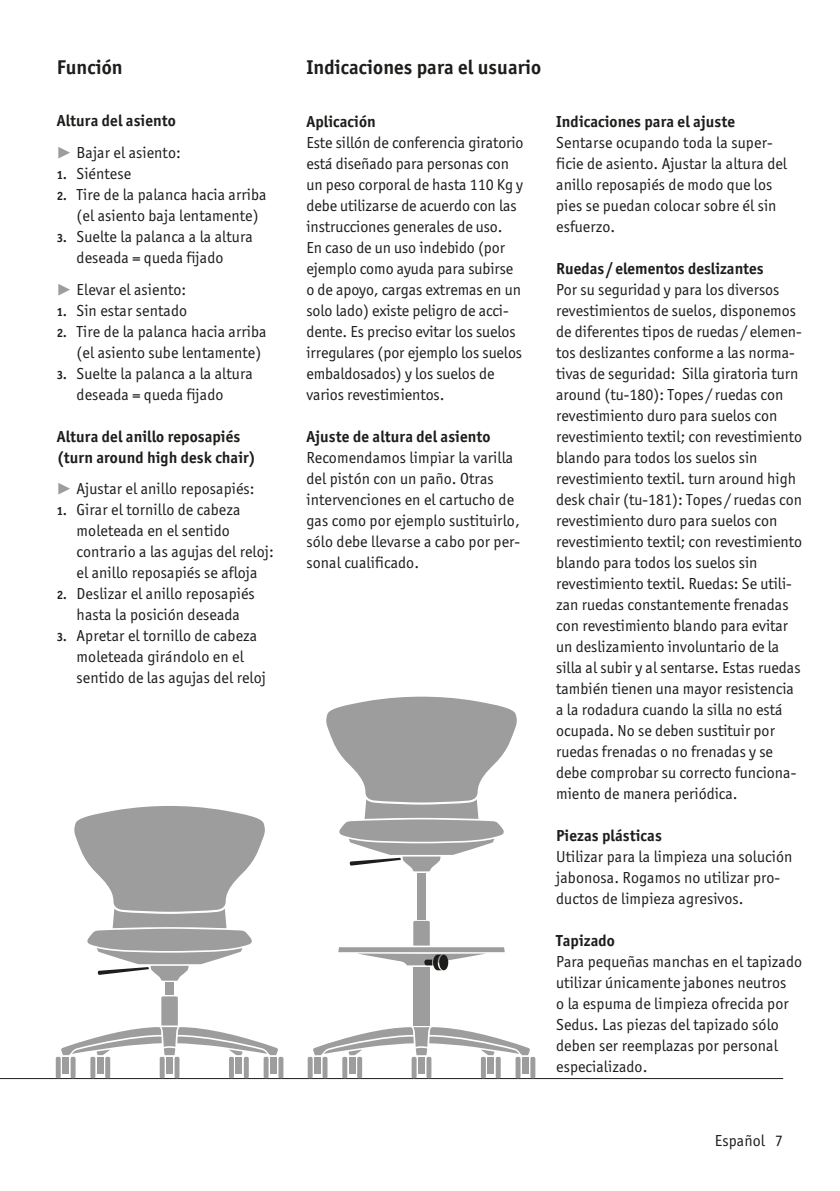
<style>
.page{position:relative;width:840px;height:1191px;background:#fff}
.page>*{position:absolute;margin:0;border:0;box-sizing:border-box;transform-origin:0 0}
.t1{font:700 20px "Officina San Itc T";letter-spacing:.005em;color:#1d1d1b}
.t2{font:16px/21px "Officina San Itc T";color:#1d1d1b}
.t3{font:700 16px/31.8px "Officina San Itc T";letter-spacing:.005em;color:#1d1d1b}
.s1{font-family:"European Pi Four";font-weight:400;font-size:15px;color:#9d9d9d}
.s2{font-weight:400}
.s3{font-weight:700;font-size:12px}
.s4{font-family:"European Pi Four";font-size:15px;color:#9d9d9d}
</style>
<div class="page">
<hr style="left:0;top:1078px;width:782px;height:1px;background:#1d1d1b">
<div style="left:307px;top:1056px;width:5px;height:22px;background:#9d9d9d;border-radius:2px"></div>
<div style="left:322px;top:1056px;width:5px;height:22px;background:#9d9d9d;border-radius:2px"></div>
<div style="left:314px;top:1056px;width:7px;height:17px;background:#9d9d9d"></div>
<div style="left:342px;top:1056px;width:5px;height:22px;background:#9d9d9d;border-radius:2px"></div>
<div style="left:357px;top:1056px;width:5px;height:22px;background:#9d9d9d;border-radius:2px"></div>
<div style="left:349px;top:1056px;width:6px;height:17px;background:#9d9d9d"></div>
<div style="left:411px;top:1056px;width:5px;height:22px;background:#9d9d9d;border-radius:2px"></div>
<div style="left:426px;top:1056px;width:5px;height:22px;background:#9d9d9d;border-radius:2px"></div>
<div style="left:418px;top:1056px;width:6px;height:17px;background:#9d9d9d"></div>
<div style="left:530px;top:1056px;width:5px;height:22px;background:#9d9d9d;border-radius:2px"></div>
<div style="left:515px;top:1056px;width:5px;height:22px;background:#9d9d9d;border-radius:2px"></div>
<div style="left:522px;top:1056px;width:6px;height:17px;background:#9d9d9d"></div>
<div style="left:495px;top:1056px;width:5px;height:22px;background:#9d9d9d;border-radius:2px"></div>
<div style="left:480px;top:1056px;width:5px;height:22px;background:#9d9d9d;border-radius:2px"></div>
<div style="left:487px;top:1056px;width:7px;height:17px;background:#9d9d9d"></div>
<svg style="left:313px;top:1027px;width:216px;height:28px"></svg>
<div style="left:417px;top:873px;width:8px;height:46px;background:#9d9d9d"></div>
<div style="left:413px;top:967px;width:16px;height:58px;background:#9d9d9d"></div>
<svg style="left:326px;top:696px;width:191px;height:175px"></svg>
<svg style="left:338px;top:921px;width:166px;height:49px"></svg>
<div style="left:56px;top:1056px;width:5px;height:22px;background:#9d9d9d;border-radius:2px"></div>
<hr style="left:71px;top:1056px;width:4px;height:22px;background:#9d9d9d;border-radius:2px">
<div style="left:62px;top:1056px;width:7px;height:17px;background:#9d9d9d"></div>
<div style="left:90px;top:1056px;width:5px;height:22px;background:#9d9d9d;border-radius:2px"></div>
<div style="left:105px;top:1056px;width:5px;height:22px;background:#9d9d9d;border-radius:2px"></div>
<div style="left:97px;top:1056px;width:6px;height:17px;background:#9d9d9d"></div>
<hr style="left:160px;top:1056px;width:4px;height:22px;background:#9d9d9d;border-radius:2px">
<div style="left:174px;top:1056px;width:5px;height:22px;background:#9d9d9d;border-radius:2px"></div>
<div style="left:166px;top:1056px;width:7px;height:17px;background:#9d9d9d"></div>
<div style="left:278px;top:1056px;width:5px;height:22px;background:#9d9d9d;border-radius:2px"></div>
<div style="left:263px;top:1056px;width:5px;height:22px;background:#9d9d9d;border-radius:2px"></div>
<div style="left:270px;top:1056px;width:7px;height:17px;background:#9d9d9d"></div>
<div style="left:244px;top:1056px;width:5px;height:22px;background:#9d9d9d;border-radius:2px"></div>
<div style="left:229px;top:1056px;width:5px;height:22px;background:#9d9d9d;border-radius:2px"></div>
<div style="left:235px;top:1056px;width:7px;height:17px;background:#9d9d9d"></div>
<svg style="left:61px;top:996px;width:217px;height:59px"></svg>
<div style="left:165px;top:982px;width:9px;height:12px;background:#9d9d9d"></div>
<svg style="left:74px;top:806px;width:191px;height:174px"></svg>
<p class="t1" style="left:57px;top:55px;width:67px">Función</p>
<p class="t1" style="left:306px;top:55px;width:236px">Indicaciones para el usuario</p>
<p class="t3" style="left:306px;top:105px;width:71px">Aplicación</p>
<p class="t2" style="left:306px;top:132px;width:218px">Este sillón de conferencia giratorio está diseñado para personas con un peso corporal de hasta 110 Kg y debe utilizarse de acuerdo con las instrucciones generales de uso.<br>En caso de un uso indebido (por ejemplo como ayuda para subirse o de apoyo, cargas extremas en un solo lado) existe peligro de acci&shy;dente. Es preciso evitar los suelos irregulares (por ejemplo los suelos embaldosados) y los suelos de varios revestimientos.</p>
<p class="t3" style="left:306px;top:420px;width:185px">Ajuste de altura del asiento</p>
<p class="t2" style="left:306px;top:446px;width:215px">Recomendamos limpiar la varilla del pistón con un paño. Otras intervenciones en el cartucho de gas como por ejemplo sustituirlo, sólo debe llevarse a cabo por per&shy;sonal cualificado.</p>
<p class="t3" style="left:57px;top:105px;width:126px">Altura del asiento<br><span class="s1">P</span> <span class="s2">Bajar el asiento:</span></p>
<p class="t2" style="left:57px;top:163px;width:76px"><span class="s3">1.</span> Siéntese</p>
<p class="t2" style="left:77px;top:184px;width:191px;text-indent:-20px"><span class="s3">2.</span> Tire de la palanca hacia arriba (el asiento baja lentamente)</p>
<p class="t2" style="left:57px;top:226px;width:197px;text-align:center"><span class="s3">3.</span> Suelte la palanca a la altura deseada = queda fijado</p>
<p class="t2" style="left:57px;top:279px;width:131px"><span class="s4">P</span> Elevar el asiento:</p>
<p class="t2" style="left:57px;top:300px;width:132px"><span class="s3">1.</span> Sin estar sentado</p>
<p class="t2" style="left:77px;top:321px;width:191px;text-indent:-20px"><span class="s3">2.</span> Tire de la palanca hacia arriba (el asiento sube lentamente)</p>
<p class="t2" style="left:57px;top:363px;width:197px;text-align:center"><span class="s3">3.</span> Suelte la palanca a la altura deseada = queda fijado</p>
<p class="t3" style="left:57px;top:425px;width:201px;line-height:21px">Altura del anillo reposapiés (turn around high desk chair)</p>
<p class="t2" style="left:57px;top:478px;width:199px"><span class="s4">P</span> Ajustar el anillo reposapiés:</p>
<p class="t2" style="left:77px;top:499px;width:199px;text-indent:-20px"><span class="s3">1.</span> Girar el tornillo de cabeza moleteada en el sentido contrario a las agujas del reloj: el anillo reposapiés se afloja</p>
<p class="t2" style="left:57px;top:583px;width:199px;text-align:center"><span class="s3">2.</span> Deslizar el anillo reposapiés hasta la posición deseada</p>
<p class="t2" style="left:77px;top:625px;width:191px;text-indent:-20px"><span class="s3">3.</span> Apretar el tornillo de cabeza moleteada girándolo en el sentido de las agujas del reloj</p>
<p class="t3" style="left:556px;top:105px;width:180px">Indicaciones para el ajuste</p>
<p class="t2" style="left:556px;top:132px;width:232px">Sentarse ocupando toda la super&shy;ficie de asiento. Ajustar la altura del anillo reposapiés de modo que los pies se puedan colocar sobre él sin esfuerzo.</p>
<p class="t3" style="left:556px;top:252px;width:209px">Ruedas / elementos deslizantes</p>
<p class="t2" style="left:556px;top:278px;width:247px">Por su seguridad y para los diversos revestimientos de suelos, disponemos de diferentes tipos de ruedas / elemen&shy;tos deslizantes conforme a las norma&shy;tivas de seguridad: Silla giratoria turn around (tu-180): Topes / ruedas con revestimiento duro para suelos con revestimiento textil; con revestimiento blando para todos los suelos sin revestimiento textil. turn around high desk chair (tu-181): Topes / ruedas con revestimiento duro para suelos con revestimiento textil; con revestimiento blando para todos los suelos sin revestimiento textil. Ruedas: Se utili&shy;zan ruedas constantemente frenadas con revestimiento blando para evitar un deslizamiento involuntario de la silla al subir y al sentarse. Estas ruedas también tienen una mayor resistencia a la rodadura cuando la silla no está ocupada. No se deben sustituir por ruedas frenadas o no frenadas y se debe comprobar su correcto funciona&shy;miento de manera periódica.</p>
<p class="t3" style="left:556px;top:819px;width:107px">Piezas plásticas</p>
<p class="t2" style="left:556px;top:845px;width:237px">Utilizar para la limpieza una solución jabonosa. Rogamos no utilizar pro&shy;ductos de limpieza agresivos.</p>
<p class="t3" style="left:556px;top:924px;width:60px">Tapizado</p>
<p class="t2" style="left:556px;top:950px;width:247px">Para pequeñas manchas en el tapizado utilizar únicamente jabones neutros<br>o la espuma de limpieza ofrecida por<br>Sedus. Las piezas del tapizado sólo deben ser reemplazas por personal especializado.</p>
<p class="t2" style="left:714px;top:1130px;width:70px">Español 7</p>
</div>
